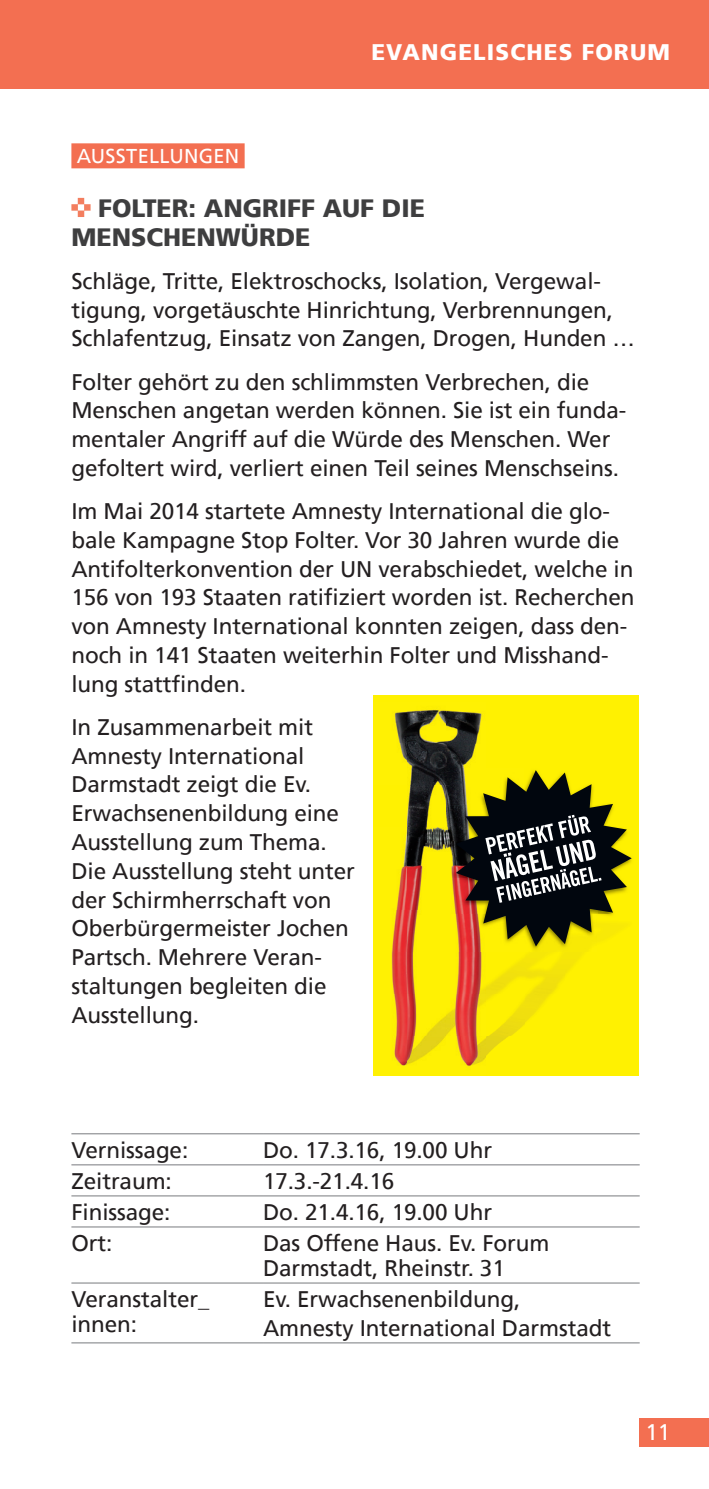
<style>
.page{position:relative;width:709px;height:1489px;background:#fff}
.page>*{position:absolute;margin:0;border:0;box-sizing:border-box;transform-origin:0 0}
.t1{font:900 25px/28.8px "Frutiger";color:#3e3e3f}
.t2{font:22.5px/28.8px "Frutiger";letter-spacing:-.005em;color:#231f20}
.t3{font:900 22.5px "Frutiger";letter-spacing:.05em;color:#fff}
.t4{font:22.5px "Frutiger";color:#fff}
.t5{font:20px "Frutiger";letter-spacing:.01em;color:#fff}
</style>
<div class="page">
<div style="left:640px;top:1417px;width:69px;height:29px;background:#f36f51"></div>
<div style="left:0;top:0;width:709px;height:89px;background:#f36f51"></div>
<div style="left:71px;top:143px;width:174px;height:25px;background:#f36f51"></div>
<svg style="left:71px;top:198px;width:20px;height:19px"></svg>
<hr style="left:71px;top:1133px;width:192px;height:1px;background:#939598">
<hr style="left:263px;top:1133px;width:376px;height:1px;background:#939598">
<hr style="left:71px;top:1164px;width:192px;height:1px;background:#939598">
<hr style="left:263px;top:1164px;width:376px;height:1px;background:#939598">
<hr style="left:71px;top:1195px;width:192px;height:1px;background:#939598">
<hr style="left:263px;top:1195px;width:376px;height:1px;background:#939598">
<hr style="left:71px;top:1226px;width:192px;height:1px;background:#939598">
<hr style="left:263px;top:1226px;width:376px;height:1px;background:#939598">
<hr style="left:71px;top:1282px;width:192px;height:1px;background:#939598">
<hr style="left:263px;top:1282px;width:376px;height:1px;background:#939598">
<hr style="left:71px;top:1342px;width:192px;height:1px;background:#939598">
<hr style="left:263px;top:1342px;width:376px;height:1px;background:#939598">
<img style="left:373px;top:702px;width:265px;height:41px">
<img style="left:373px;top:743px;width:113px;height:42px">
<div style="left:486px;top:743px;width:118px;height:25px;background:#fff101"></div>
<img style="left:604px;top:743px;width:34px;height:42px">
<img style="left:373px;top:785px;width:78px;height:125px">
<img style="left:633px;top:785px;width:5px;height:125px">
<img style="left:373px;top:910px;width:113px;height:42px">
<img style="left:486px;top:951px;width:118px;height:1px">
<img style="left:604px;top:910px;width:34px;height:42px">
<img style="left:373px;top:952px;width:265px;height:123px">
<img style="left:451px;top:768px;width:182px;height:183px">
<svg style="left:456px;top:770px;width:175px;height:176px"></svg>
<p class="t3" style="left:371px;top:38px;width:300px">EVANGELISCHES FORUM</p>
<p class="t5" style="left:77px;top:144px;width:164px">AUSSTELLUNGEN</p>
<p class="t1" style="left:71px;top:194px;width:355px;text-indent:27px">FOLTER: ANGRIFF AUF DIE<br>MENSCHENWÜRDE</p>
<p class="t2" style="left:71px;top:267px;width:565px">Schläge, Tritte, Elektroschocks, Isolation, Vergewal&shy;tigung, vorgetäuschte Hinrichtung, Verbrennungen,<br>Schlafentzug, Einsatz von Zangen, Drogen, Hunden …</p>
<p class="t2" style="left:71px;top:367px;width:556px">Folter gehört zu den schlimmsten Verbrechen, die Menschen angetan werden können. Sie ist ein funda&shy;mentaler Angriff auf die Würde des Menschen. Wer gefoltert wird, verliert einen Teil seines Menschseins.</p>
<p class="t2" style="left:71px;top:497px;width:564px">Im Mai 2014 startete Amnesty International die glo&shy;bale Kampagne Stop Folter. Vor 30 Jahren wurde die Antifolterkonvention der UN verabschiedet, welche in 156 von 193 Staaten ratifiziert worden ist. Recherchen von Amnesty International konnten zeigen, dass den&shy;noch in 141 Staaten weiterhin Folter und Misshand&shy;lung stattfinden.</p>
<p class="t2" style="left:71px;top:712px;width:285px">In Zusammenarbeit mit<br>Amnesty International<br>Darmstadt zeigt die Ev.<br>Erwachsenenbildung eine<br>Ausstellung zum Thema.<br>Die Ausstellung steht unter der Schirmherrschaft von<br>Oberbürgermeister Jochen<br>Partsch. Mehrere Veran&shy;staltungen begleiten die<br>Ausstellung.</p>
<p class="t2" style="left:71px;top:1135px;width:118px">Vernissage:</p>
<p class="t2" style="left:263px;top:1135px;width:231px">Do. 17.3.16, 19.00 Uhr</p>
<p class="t2" style="left:71px;top:1166px;width:102px">Zeitraum:</p>
<p class="t2" style="left:263px;top:1166px;width:133px">17.3.-21.4.16</p>
<p class="t2" style="left:71px;top:1197px;width:101px">Finissage:</p>
<p class="t2" style="left:263px;top:1197px;width:231px">Do. 21.4.16, 19.00 Uhr</p>
<p class="t2" style="left:71px;top:1228px;width:42px">Ort:</p>
<p class="t2" style="left:263px;top:1230px;width:288px;line-height:25px">Das Offene Haus. Ev. Forum<br>Darmstadt, Rheinstr. 31</p>
<p class="t2" style="left:71px;top:1286px;width:139px;line-height:25px">Veranstalter_ innen:</p>
<p class="t2" style="left:263px;top:1284px;width:349px">Ev. Erwachsenenbildung,<br>Amnesty International Darmstadt</p>
<p class="t4" style="left:645px;top:1418px;width:26px">11</p>
</div>
